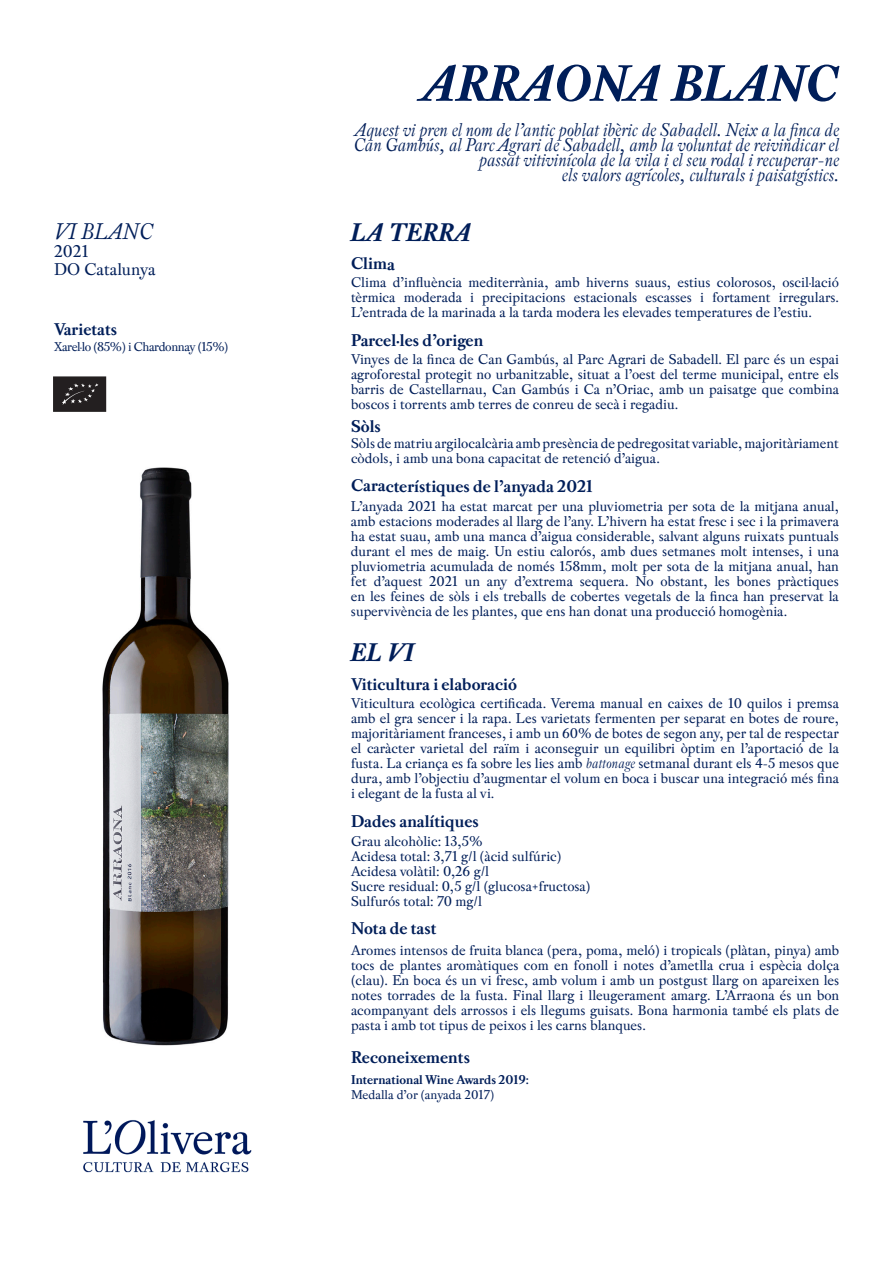
<style>
.page{position:relative;width:893px;height:1263px;background:#fff}
.page>*{position:absolute;margin:0;border:0;box-sizing:border-box;transform-origin:0 0}
.t1{font:italic 700 54px "Pradell";color:#001e59}
.t2{font:italic 700 27px "Pradell";color:#001e59}
.t3{font:italic 24px "Pradell";color:#001e59}
.t4{font:italic 19.5px/15px "Pradell";letter-spacing:-.01em;color:#001e59;text-align:right}
.t5{font:700 18px "Pradell";color:#001e59}
.t6{font:18px/18px "Pradell";color:#001e59}
.t7{font:15px/15px "Pradell";color:#001e59;text-align:justify}
.t8{font:13.5px "Pradell";letter-spacing:-.03em;color:#001e59}
.t9{font:700 13.5px "Pradell";color:#001e59}
.t10{font:13.5px "Pradell";color:#001e59}
.s1{font-style:italic}
</style>
<div class="page">
<img style="left:102px;top:467px;width:127px;height:579px">
<svg style="left:53px;top:376px;width:53px;height:36px;background:#2f2c2d"></svg>
<img style="left:83px;top:1120px;width:169px;height:53px">
<h3 class="t3" style="left:54px;top:218px;width:100px">VI BLANC</h3>
<p class="t6" style="left:54px;top:242px;width:103px">2021<br>DO Catalunya</p>
<p class="t5" style="left:54px;top:319px;width:65px">Varietats</p>
<p class="t8" style="left:54px;top:338px;width:176px">Xarel·lo (85%) i Chardonnay (15%)</p>
<h1 class="t1" style="left:424px;top:52px;width:417px">ARRAONA BLANC</h1>
<p class="t4" style="left:353px;top:122px;width:487px">Aquest vi pren el nom de l’antic poblat ibèric de Sabadell. Neix a la finca de Can Gambús, al Parc Agrari de Sabadell, amb la voluntat de reivindicar el passat vitivinícola de la vila i el seu rodal i recuperar-ne<br>els valors agrícoles, culturals i paisatgístics.</p>
<h2 class="t2" style="left:351px;top:217px;width:122px">LA TERRA</h2>
<p class="t5" style="left:351px;top:253px;width:45px">Clima</p>
<p class="t7" style="left:351px;top:274px;width:489px">Clima d’influència mediterrània, amb hiverns suaus, estius colorosos, oscil·lació tèrmica moderada i precipitacions estacionals escasses i fortament irregulars.<br>L’entrada de la marinada a la tarda modera les elevades temperatures de l’estiu.</p>
<p class="t5" style="left:351px;top:329px;width:134px">Parcel·les d’origen</p>
<p class="t7" style="left:351px;top:352px;width:489px">Vinyes de la finca de Can Gambús, al Parc Agrari de Sabadell. El parc és un espai agroforestal protegit no urbanitzable, situat a l’oest del terme municipal, entre els barris de Castellarnau, Can Gambús i Ca n’Oriac, amb un paisatge que combina boscos i torrents amb terres de conreu de secà i regadiu.</p>
<p class="t5" style="left:351px;top:416px;width:31px">Sòls</p>
<p class="t7" style="left:351px;top:435px;width:489px">Sòls de matriu argilocalcària amb presència de pedregositat variable, majoritàriament còdols, i amb una bona capacitat de retenció d’aigua.</p>
<p class="t7" style="left:351px;top:498px;width:489px">L’anyada 2021 ha estat marcat per una pluviometria per sota de la mitjana anual, amb estacions moderades al llarg de l’any. L’hivern ha estat fresc i sec i la primavera ha estat suau, amb una manca d’aigua considerable, salvant alguns ruixats puntuals durant el mes de maig. Un estiu calorós, amb dues setmanes molt intenses, i una pluviometria acumulada de només 158mm, molt per sota de la mitjana anual, han fet d’aquest 2021 un any d’extrema sequera. No obstant, les bones pràctiques en les feines de sòls i els treballs de cobertes vegetals de la finca han preservat la supervivència de les plantes, que ens han donat una producció homogènia.</p>
<p class="t5" style="left:351px;top:476px;width:243px">Característiques de l’anyada 2021</p>
<h2 class="t2" style="left:351px;top:637px;width:65px">EL VI</h2>
<p class="t5" style="left:351px;top:674px;width:168px">Viticultura i elaboració</p>
<p class="t7" style="left:351px;top:695px;width:489px">Viticultura ecològica certificada. Verema manual en caixes de 10 quilos i premsa amb el gra sencer i la rapa. Les varietats fermenten per separat en botes de roure, majoritàriament franceses, i amb un 60% de botes de segon any, per tal de respectar el caràcter varietal del raïm i aconseguir un equilibri òptim en l’aportació de la fusta. La criança es fa sobre les lies amb <span class="s1">battonage</span> setmanal durant els 4-5 mesos que dura, amb l’objectiu d’augmentar el volum en boca i buscar una integració més fina i elegant de la fusta al vi.</p>
<p class="t7" style="left:351px;top:833px;width:241px;text-align:left">Grau alcohòlic: 13,5%<br>Acidesa total: 3,71 g/l (àcid sulfúric)<br>Acidesa volàtil: 0,26 g/l<br>Sucre residual: 0,5 g/l (glucosa+fructosa)<br>Sulfurós total: 70 mg/l</p>
<p class="t7" style="left:351px;top:942px;width:490px">Aromes intensos de fruita blanca (pera, poma, meló) i tropicals (plàtan, pinya) amb tocs de plantes aromàtiques com en fonoll i notes d’ametlla crua i espècia dolça (clau). En boca és un vi fresc, amb volum i amb un postgust llarg on apareixen les notes torrades de la fusta. Final llarg i lleugerament amarg. L’Arraona és un bon acompanyant dels arrossos i els llegums guisats. Bona harmonia també els plats de pasta i amb tot tipus de peixos i les carns blanques.</p>
<p class="t5" style="left:351px;top:811px;width:129px">Dades analítiques</p>
<p class="t5" style="left:351px;top:917px;width:87px">Nota de tast</p>
<p class="t5" style="left:351px;top:1046px;width:121px">Reconeixements</p>
<p class="t9" style="left:351px;top:1072px;width:180px">International Wine Awards 2019:</p>
<p class="t10" style="left:351px;top:1086px;width:145px">Medalla d’or (anyada 2017)</p>
</div>
